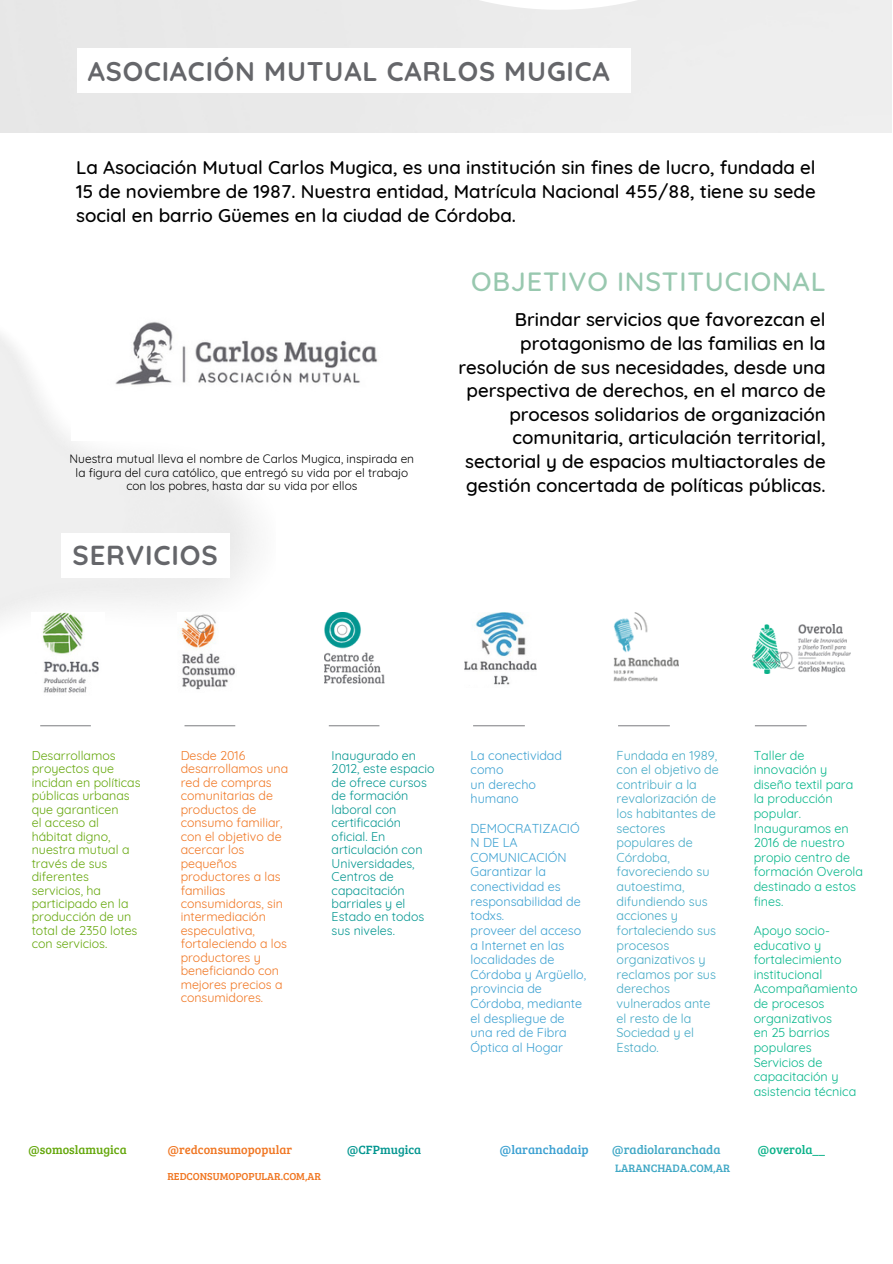
<style>
.page{position:relative;width:893px;height:1264px;background:#fff}
.page>*{position:absolute;margin:0;border:0;box-sizing:border-box;transform-origin:0 0}
.t1{font:700 27.3px "Quicksand";letter-spacing:.03em;color:#65666a}
.t2{font:700 27px "Quicksand";letter-spacing:.03em;color:#65666a}
.t3{font:500 27px "Quicksand";letter-spacing:.03em;color:#98c8af}
.t4{font:500 18.75px/23.5px "Quicksand";color:#000;text-align:justify}
.t5{font:12.6px/14.5px "Quicksand";color:#05b68a}
.t6{font:12.6px/14.5px "Quicksand";color:#41a8c5}
.t7{font:12.6px/14.5px "Quicksand";color:#3ba0d1}
.t8{font:12.6px "Bree Serif";color:#40a8c6}
.t9{font:12.6px "Bree Serif";color:#3ba0d1}
.t10{font:12.6px "Bree Serif";color:#0bb289}
.t11{font:12.45px/13.5px "Quicksand";color:#f07622}
.t12{font:12.45px/13.5px "Quicksand";color:#64a70b}
.t13{font:12.45px/13.5px "Quicksand";color:#039690}
.t14{font:12.3px "Bree Serif";color:#f07622}
.t15{font:12.3px "Bree Serif";color:#64a70b}
.t16{font:12.3px "Bree Serif";color:#039690}
.t17{font:11.85px/13.5px "Quicksand";color:#000;text-align:center}
.t18{font:11.1px "Bree Serif";color:#41a8c5}
.t19{font:10.5px "Bree Serif";color:#f07622}
</style>
<div class="page">
<img style="left:114px;top:319px;width:264px;height:68px">
<svg style="left:225px;top:0;width:666px;height:10px"></svg>
<img style="left:324px;top:612px;width:61px;height:72px">
<hr style="left:184px;top:725px;width:51px;height:1px;background:#65666a">
<hr style="left:329px;top:725px;width:50px;height:1px;background:#65666a">
<img style="left:178px;top:613px;width:58px;height:77px">
<img style="left:41px;top:612px;width:58px;height:81px">
<hr style="left:40px;top:725px;width:51px;height:1px;background:#65666a">
<hr style="left:473px;top:725px;width:52px;height:1px;background:#65666a">
<img style="left:465px;top:612px;width:72px;height:73px">
<hr style="left:618px;top:725px;width:51px;height:1px;background:#65666a">
<img style="left:613px;top:612px;width:65px;height:70px">
<hr style="left:754px;top:725px;width:52px;height:1px;background:#65666a">
<img style="left:752px;top:625px;width:97px;height:48px">
<h2 class="t2" style="left:88px;top:54px;width:523px">ASOCIACIÓN MUTUAL CARLOS MUGICA</h2>
<p class="t4" style="left:76px;top:155px;width:741px">La Asociación Mutual Carlos Mugica, es una institución sin fines de lucro, fundada el 15 de noviembre de 1987. Nuestra entidad, Matrícula Nacional 455/88, tiene su sede social en barrio Güemes en la ciudad de Córdoba.</p>
<p class="t17" style="left:70px;top:452px;width:346px">Nuestra mutual lleva el nombre de Carlos Mugica, inspirada en la figura del cura católico, que entregó su vida por el trabajo con los pobres, hasta dar su vida por ellos</p>
<h1 class="t1" style="left:72px;top:537px;width:147px">SERVICIOS</h1>
<h2 class="t3" style="left:471px;top:264px;width:356px">OBJETIVO INSTITUCIONAL</h2>
<p class="t4" style="left:458px;top:307px;width:369px;text-align:right">Brindar servicios que favorezcan el protagonismo de las familias en la resolución de sus necesidades, desde una perspectiva de derechos, en el marco de procesos solidarios de organización comunitaria, articulación territorial, sectorial y de espacios multiactorales de gestión concertada de políticas públicas.</p>
<p class="t12" style="left:32px;top:748px;width:110px">Desarrollamos proyectos que incidan en políticas públicas urbanas que garanticen<br>el acceso al hábitat digno, nuestra mutual a través de sus diferentes servicios, ha participado en la producción de un total de 2350 lotes con servicios.</p>
<p class="t11" style="left:181px;top:748px;width:109px">Desde 2016 desarrollamos una red de compras comunitarias de productos de consumo familiar, con el objetivo de acercar los pequeños productores a las familias consumidoras, sin intermediación especulativa, fortaleciendo a los productores y beneficiando con mejores precios a consumidores.</p>
<p class="t13" style="left:331px;top:748px;width:104px">Inaugurado en<br>2012, este espacio de ofrece cursos de formación laboral con certificación oficial. En articulación con<br>Universidades,<br>Centros de capacitación barriales y el<br>Estado en todos sus niveles.</p>
<p class="t7" style="left:470px;top:747px;width:93px">La conectividad como<br>un derecho humano</p>
<p class="t7" style="left:470px;top:820px;width:117px">DEMOCRATIZACIÓ<br>N DE LA<br>COMUNICACIÓN<br>Garantizar la conectividad es responsabilidad de todxs.<br>proveer del acceso a Internet en las localidades de<br>Córdoba y Argüello, provincia de<br>Córdoba, mediante el despliegue de una red de Fibra<br>Óptica al Hogar</p>
<p class="t6" style="left:616px;top:747px;width:104px">Fundada en 1989, con el objetivo de contribuir a la revalorización de los habitantes de sectores populares de<br>Córdoba, favoreciendo su autoestima, difundiendo sus acciones y fortaleciendo sus procesos organizativos y reclamos por sus derechos vulnerados ante el resto de la<br>Sociedad y el<br>Estado.</p>
<p class="t5" style="left:753px;top:747px;width:111px">Taller de innovación y diseño textil para la producción popular.<br>Inauguramos en<br>2016 de nuestro propio centro de formación Overola destinado a estos fines.</p>
<p class="t5" style="left:753px;top:923px;width:105px">Apoyo socio&shy;educativo y fortalecimiento institucional<br>Acompañamiento de procesos organizativos<br>en 25 barrios populares<br>Servicios de capacitación y asistencia técnica</p>
<p class="t15" style="left:28px;top:1140px;width:100px">@somoslamugica</p>
<p class="t14" style="left:167px;top:1140px;width:126px">@redconsumopopular</p>
<p class="t16" style="left:347px;top:1140px;width:76px">@CFPmugica</p>
<p class="t9" style="left:499px;top:1140px;width:91px">@laranchadaip</p>
<p class="t8" style="left:611px;top:1140px;width:110px">@radiolaranchada</p>
<p class="t10" style="left:757px;top:1140px;width:69px">@overola__</p>
<p class="t19" style="left:167px;top:1168px;width:155px">REDCONSUMOPOPULAR.COM,AR</p>
<p class="t18" style="left:615px;top:1160px;width:116px">LARANCHADA.COM,AR</p>
</div>
